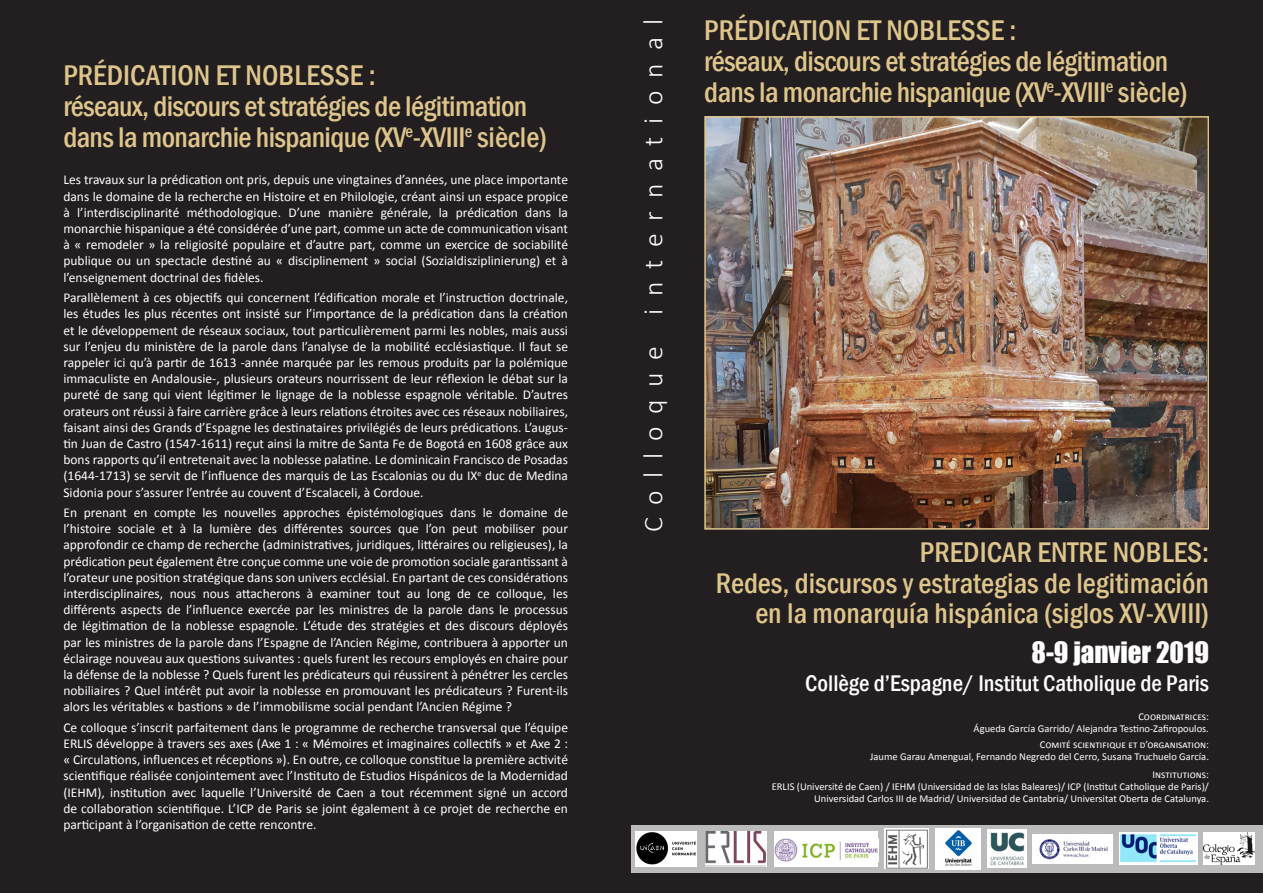
<style>
.page{position:relative;width:1263px;height:893px;background:#fff}
.page>*{position:absolute;margin:0;border:0;box-sizing:border-box;transform-origin:0 0}
.t1{font:500 condensed 29.25px/30.8px "Franklin Gothic";letter-spacing:-.02em;color:#dec58c}
.t2{font:500 condensed 29.25px "Franklin Gothic";color:#dec58c}
.t3{font:300 27.75px "Calibri";letter-spacing:.45em;color:#fff}
.t4{font:27px "Impact";color:#fff}
.t5{font:500 condensed 23.25px "Franklin Gothic";color:#fff}
.t6{font:13.5px/16.2px "Calibri";color:#fff;text-align:justify}
.t7{font:10.5px "Calibri";color:#fff}
</style>
<div class="page">
<div style="left:0;top:0;width:634px;height:893px;background:#231f20"></div>
<div style="left:632px;top:0;width:631px;height:893px;background:#231f20"></div>
<svg style="left:631px;top:825px;width:632px;height:48px;background:#c0bfbf"></svg>
<img style="left:707px;top:119px;width:499px;height:408px">
<div style="left:704px;top:116px;width:505px;height:414px;border:2px solid #dec58c"></div>
<div style="left:635px;top:831px;width:62px;height:35px;background:#fff"></div>
<img style="left:636px;top:832px;width:60px;height:32px">
<svg style="left:705px;top:831px;width:62px;height:1px"></svg>
<img style="left:705px;top:832px;width:62px;height:34px">
<div style="left:774px;top:831px;width:104px;height:35px;background:#fff"></div>
<img style="left:774px;top:839px;width:104px;height:23px">
<img style="left:885px;top:828px;width:43px;height:41px">
<img style="left:936px;top:828px;width:45px;height:41px">
<img style="left:988px;top:830px;width:38px;height:38px">
<img style="left:1033px;top:834px;width:80px;height:29px">
<img style="left:1120px;top:832px;width:77px;height:33px">
<img style="left:1204px;top:832px;width:50px;height:33px">
<p class="t2" style="left:63px;top:56px;width:314px">PRÉDICATION ET NOBLESSE :</p>
<p class="t1" style="left:63px;top:91px;width:485px">réseaux, discours et stratégies de légitimation dans la monarchie hispanique (XV<sup>e</sup>-XVIII<sup>e</sup> siècle)</p>
<p class="t6" style="left:63px;top:172px;width:506px">Les travaux sur la prédication ont pris, depuis une vingtaines d’années, une place importante dans le domaine de la recherche en Histoire et en Philologie, créant ainsi un espace propice à l’interdisciplinarité méthodologique. D’une manière générale, la prédication dans la monarchie hispanique a été considérée d’une part, comme un acte de communication visant à « remodeler » la religiosité populaire et d’autre part, comme un exercice de sociabilité publique ou un spectacle destiné au « disciplinement » social (Sozialdisziplinierung) et à l’enseignement doctrinal des fidèles.</p>
<p class="t6" style="left:63px;top:290px;width:506px">Parallèlement à ces objectifs qui concernent l’édification morale et l’instruction doctrinale, les études les plus récentes ont insisté sur l’importance de la prédication dans la création et le développement de réseaux sociaux, tout particulièrement parmi les nobles, mais aussi sur l’enjeu du ministère de la parole dans l’analyse de la mobilité ecclésiastique. Il faut se rappeler ici qu’à partir de 1613 -année marquée par les remous produits par la polémique immaculiste en Andalousie-, plusieurs orateurs nourrissent de leur réflexion le débat sur la pureté de sang qui vient légitimer le lignage de la noblesse espagnole véritable. D’autres orateurs ont réussi à faire carrière grâce à leurs relations étroites avec ces réseaux nobiliaires, faisant ainsi des Grands d’Espagne les destinataires privilégiés de leurs prédications. L’augus&shy;tin Juan de Castro (1547-1611) reçut ainsi la mitre de Santa Fe de Bogotá en 1608 grâce aux bons rapports qu’il entretenait avec la noblesse palatine. Le dominicain Francisco de Posadas (1644-1713) se servit de l’influence des marquis de Las Escalonias ou du IX<sup>e</sup> duc de Medina Sidonia pour s’assurer l’entrée au couvent d’Escalaceli, à Cordoue.</p>
<p class="t6" style="left:63px;top:504px;width:506px">En prenant en compte les nouvelles approches épistémologiques dans le domaine de l’histoire sociale et à la lumière des différentes sources que l’on peut mobiliser pour approfondir ce champ de recherche (administratives, juridiques, littéraires ou religieuses), la prédication peut également être conçue comme une voie de promotion sociale garantissant à l’orateur une position stratégique dans son univers ecclésial. En partant de ces considérations interdisciplinaires, nous nous attacherons à examiner tout au long de ce colloque, les différents aspects de l’influence exercée par les ministres de la parole dans le processus de légitimation de la noblesse espagnole. L’étude des stratégies et des discours déployés par les ministres de la parole dans l’Espagne de l’Ancien Régime, contribuera à apporter un éclairage nouveau aux questions suivantes : quels furent les recours employés en chaire pour la défense de la noblesse ? Quels furent les prédicateurs qui réussirent à pénétrer les cercles nobiliaires ? Quel intérêt put avoir la noblesse en promouvant les prédicateurs ? Furent-ils alors les véritables « bastions » de l’immobilisme social pendant l’Ancien Régime ?</p>
<p class="t6" style="left:63px;top:719px;width:506px">Ce colloque s’inscrit parfaitement dans le programme de recherche transversal que l’équipe ERLIS développe à travers ses axes (Axe 1 : « Mémoires et imaginaires collectifs » et Axe 2 : « Circulations, influences et réceptions »). En outre, ce colloque constitue la première activité scientifique réalisée conjointement avec l’Instituto de Estudios Hispánicos de la Modernidad (IEHM), institution avec laquelle l’Université de Caen a tout récemment signé un accord de collaboration scientifique. L’ICP de Paris se joint également à ce projet de recherche en participant à l’organisation de cette rencontre.</p>
<p class="t3" style="left:636px;top:532px;width:515px;rotate:-90deg">Colloque international</p>
<p class="t2" style="left:704px;top:11px;width:314px">PRÉDICATION ET NOBLESSE :</p>
<p class="t1" style="left:704px;top:46px;width:485px">réseaux, discours et stratégies de légitimation dans la monarchie hispanique (XV<sup>e</sup>-XVIII<sup>e</sup> siècle)</p>
<p class="t2" style="left:920px;top:533px;width:291px">PREDICAR ENTRE NOBLES:</p>
<p class="t2" style="left:716px;top:564px;width:495px">Redes, discursos y estrategias de legitimación</p>
<p class="t2" style="left:755px;top:594px;width:455px">en la monarquía hispánica (siglos XV-XVIII)</p>
<p class="t4" style="left:1031px;top:632px;width:179px">8-9 JANVIER 2019</p>
<p class="t5" style="left:805px;top:668px;width:405px">Collège d’Espagne/ Institut Catholique de Paris</p>
<p class="t7" style="left:1138px;top:710px;width:72px">Coordinatrices:</p>
<p class="t7" style="left:974px;top:722px;width:237px">Águeda García Garrido/ Alejandra Testino-Zafiropoulos.</p>
<p class="t7" style="left:1040px;top:738px;width:171px">Comité scientifique et d’organisation:</p>
<p class="t7" style="left:870px;top:750px;width:340px">Jaume Garau Amengual, Fernando Negredo del Cerro, Susana Truchuelo García.</p>
<p class="t7" style="left:1152px;top:768px;width:58px">Institutions:</p>
<p class="t7" style="left:772px;top:780px;width:439px">ERLIS (Université de Caen) / IEHM (Universidad de las Islas Baleares)/ ICP (Institut Catholique de Paris)/</p>
<p class="t7" style="left:814px;top:792px;width:396px">Universidad Carlos III de Madrid/ Universidad de Cantabria/ Universitat Oberta de Catalunya.</p>
</div>
